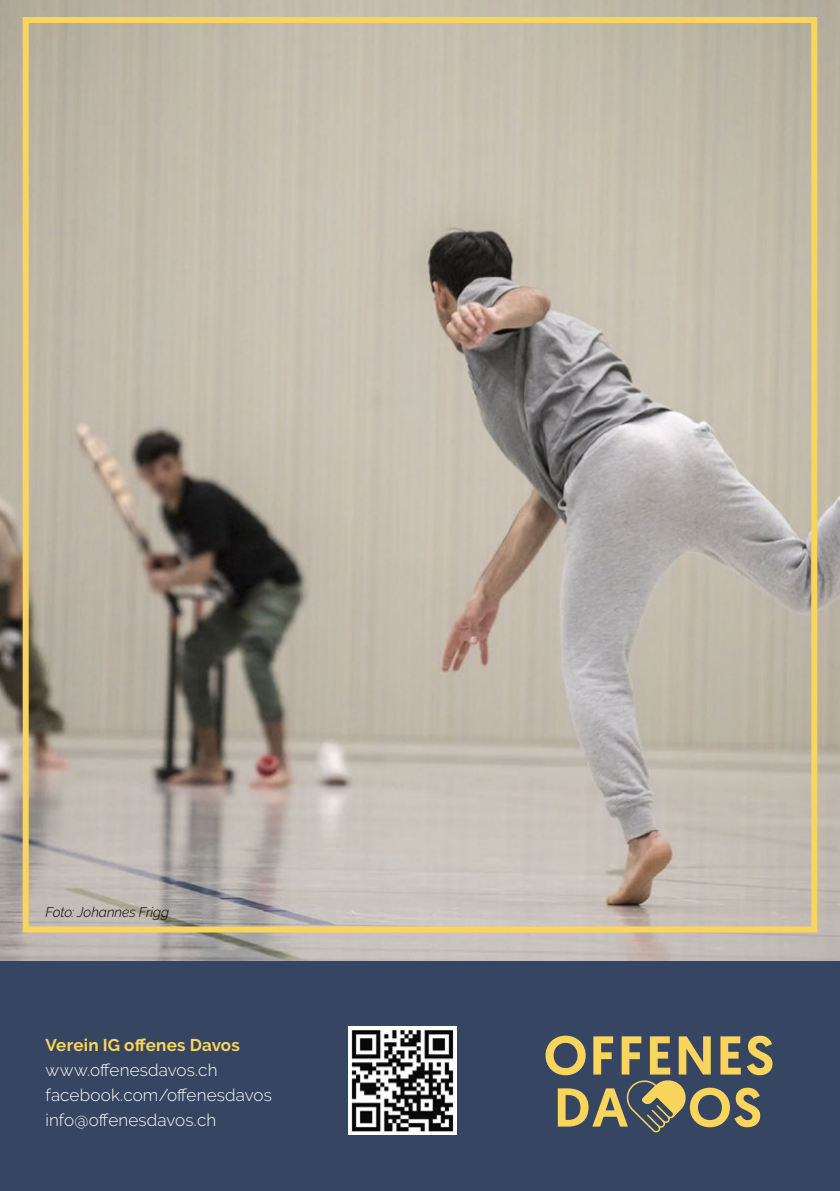
<style>
.page{position:relative;width:840px;height:1191px;background:#fff}
.page>*{position:absolute;margin:0;border:0;box-sizing:border-box;transform-origin:0 0}
.t1{font:300 17px/25px "Raleway";letter-spacing:.01em;color:#fff}
.t2{font:700 17px "Raleway";letter-spacing:.01em;color:#f9d55d}
.t3{font:italic 300 14px "Raleway";color:#000}
</style>
<div class="page">
<div style="left:0;top:961px;width:839px;height:230px;background:#354562"></div>
<img style="left:0;top:0;width:839px;height:961px">
<div style="left:23px;top:17px;width:793px;height:915px;border:6px solid #f9d55d"></div>
<img style="left:348px;top:1026px;width:108px;height:108px">
<svg style="left:545px;top:1035px;width:227px;height:97px"></svg>
<p class="t3" style="left:45px;top:903px;width:125px">Foto: Johannes Frigg</p>
<p class="t2" style="left:45px;top:1035px;width:196px">Verein IG offenes Davos</p>
<p class="t1" style="left:45px;top:1057px;width:228px">www.offenesdavos.ch facebook.com/offenesdavos info@offenesdavos.ch</p>
</div>
